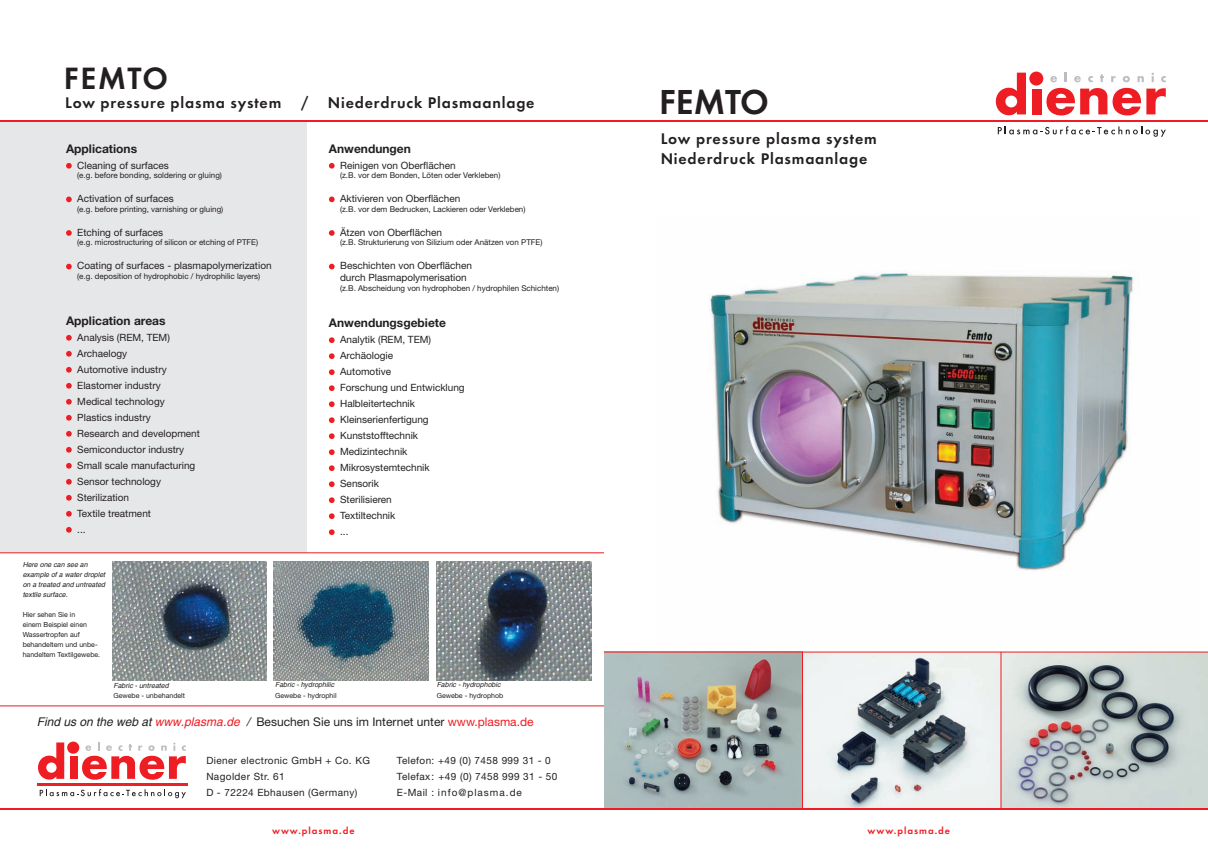
<style>
.page{position:relative;width:1208px;height:859px;background:#fff}
.page>*{position:absolute;margin:0;border:0;box-sizing:border-box;transform-origin:0 0}
.t1{font:36px "Futura T Dem";color:#231f20}
.t2{font:32px "Futura T Dem";letter-spacing:.05em;color:#231f20}
.t3{font:16px "Futura T Dem";letter-spacing:.05em;color:#231f20}
.t4{font:12px "Helvetica Neue";color:#231f20}
.t5{font:700 12px "Helvetica Neue";color:#231f20}
.t6{font:10px "Helvetica Neue";color:#231f20}
.t7{font:10px "Helvetica Neue";letter-spacing:.04em;color:#231f20}
.t8{font:10px "Futura T Dem";letter-spacing:.1em;color:#ee1d23}
.t9{font:10px "Helvetica Neue";letter-spacing:.1em;color:#231f20}
.t10{font:8px "Helvetica Neue";color:#231f20}
.t11{font:7px/10px "Helvetica Neue";color:#231f20}
.t12{font:italic 7px "Helvetica";color:#231f20}
.s1{font-family:"Helvetica";font-style:italic}
.s2{font-family:"Helvetica";font-style:italic;color:#ee1d23}
.s3{color:#ee1d23}
</style>
<div class="page">
<hr style="left:0;top:120px;width:1208px;height:2px;background:#ee1d23">
<div style="left:1029px;top:72px;width:14px;height:14px;background:#ee1d23;border-radius:50%"></div>
<svg style="left:995px;top:73px;width:31px;height:42px"></svg>
<div style="left:1032px;top:89px;width:9px;height:25px;background:#ee1d23"></div>
<svg style="left:1046px;top:88px;width:119px;height:27px"></svg>
<svg style="left:997px;top:126px;width:168px;height:11px"></svg>
<svg style="left:1050px;top:76px;width:7px;height:6px"></svg>
<svg style="left:1064px;top:72px;width:2px;height:10px"></svg>
<svg style="left:1074px;top:76px;width:6px;height:6px"></svg>
<svg style="left:1088px;top:76px;width:4px;height:6px"></svg>
<svg style="left:1100px;top:74px;width:4px;height:8px"></svg>
<svg style="left:1111px;top:76px;width:4px;height:6px"></svg>
<svg style="left:1122px;top:76px;width:8px;height:6px"></svg>
<svg style="left:1137px;top:76px;width:6px;height:6px"></svg>
<svg style="left:1151px;top:73px;width:2px;height:9px"></svg>
<svg style="left:1161px;top:76px;width:4px;height:6px"></svg>
<hr style="left:0;top:705px;width:604px;height:1px;background:#ee1d23">
<div style="left:67px;top:741px;width:12px;height:13px;background:#ee1d23;border-radius:50%"></div>
<svg style="left:38px;top:742px;width:26px;height:37px"></svg>
<div style="left:70px;top:756px;width:8px;height:23px;background:#ee1d23"></div>
<svg style="left:40px;top:789px;width:146px;height:9px"></svg>
<svg style="left:82px;top:742px;width:104px;height:38px"></svg>
<hr style="left:37px;top:783px;width:150px;height:2px;background:#ec2125">
<img style="left:710px;top:272px;width:424px;height:298px">
<img style="left:1001px;top:652px;width:207px;height:156px">
<img style="left:604px;top:652px;width:396px;height:156px">
<img style="left:112px;top:562px;width:154px;height:118px">
<img style="left:274px;top:562px;width:154px;height:118px">
<img style="left:437px;top:562px;width:154px;height:118px">
<div style="left:0;top:122px;width:306px;height:430px;background:#e6e7e9"></div>
<svg style="left:66px;top:163px;width:6px;height:6px"></svg>
<svg style="left:66px;top:197px;width:6px;height:5px"></svg>
<svg style="left:66px;top:230px;width:6px;height:6px"></svg>
<svg style="left:66px;top:264px;width:6px;height:5px"></svg>
<svg style="left:66px;top:335px;width:6px;height:6px"></svg>
<svg style="left:66px;top:351px;width:6px;height:6px"></svg>
<svg style="left:66px;top:367px;width:6px;height:6px"></svg>
<svg style="left:66px;top:383px;width:6px;height:6px"></svg>
<svg style="left:66px;top:399px;width:6px;height:6px"></svg>
<svg style="left:66px;top:415px;width:6px;height:6px"></svg>
<svg style="left:66px;top:431px;width:6px;height:6px"></svg>
<svg style="left:66px;top:447px;width:6px;height:6px"></svg>
<svg style="left:66px;top:463px;width:6px;height:6px"></svg>
<svg style="left:66px;top:479px;width:6px;height:6px"></svg>
<svg style="left:66px;top:495px;width:6px;height:6px"></svg>
<svg style="left:66px;top:511px;width:6px;height:6px"></svg>
<svg style="left:66px;top:527px;width:6px;height:6px"></svg>
<svg style="left:329px;top:163px;width:5px;height:6px"></svg>
<svg style="left:329px;top:197px;width:5px;height:5px"></svg>
<svg style="left:329px;top:230px;width:5px;height:6px"></svg>
<svg style="left:329px;top:264px;width:5px;height:5px"></svg>
<svg style="left:329px;top:337px;width:5px;height:6px"></svg>
<svg style="left:329px;top:353px;width:5px;height:6px"></svg>
<svg style="left:329px;top:369px;width:5px;height:6px"></svg>
<svg style="left:329px;top:385px;width:5px;height:6px"></svg>
<svg style="left:329px;top:401px;width:5px;height:6px"></svg>
<svg style="left:329px;top:417px;width:5px;height:6px"></svg>
<svg style="left:329px;top:433px;width:5px;height:6px"></svg>
<svg style="left:329px;top:449px;width:5px;height:6px"></svg>
<svg style="left:329px;top:465px;width:5px;height:6px"></svg>
<svg style="left:329px;top:481px;width:5px;height:6px"></svg>
<svg style="left:329px;top:497px;width:5px;height:6px"></svg>
<svg style="left:329px;top:513px;width:5px;height:6px"></svg>
<svg style="left:329px;top:529px;width:5px;height:6px"></svg>
<hr style="left:604px;top:651px;width:604px;height:1px;background:#ee1d23">
<hr style="left:1000px;top:652px;width:1px;height:156px;background:#ee1d23">
<hr style="left:802px;top:652px;width:1px;height:156px;background:#ee1d23">
<hr style="left:0;top:808px;width:1208px;height:1px;background:#ee1d23">
<hr style="left:0;top:552px;width:604px;height:1px;background:#ee1d23">
<p class="t2" style="left:64px;top:60px;width:106px">FEMTO</p>
<p class="t3" style="left:65px;top:94px;width:218px">Low pressure plasma system</p>
<p class="t3" style="left:301px;top:94px;width:235px">/ Niederdruck Plasmaanlage</p>
<p class="t5" style="left:66px;top:141px;width:73px">Applications</p>
<p class="t6" style="left:77px;top:159px;width:93px">Cleaning of surfaces</p>
<p class="t10" style="left:77px;top:171px;width:146px">(e.g. before bonding, soldering or gluing)</p>
<p class="t6" style="left:77px;top:193px;width:98px">Activation of surfaces</p>
<p class="t10" style="left:77px;top:204px;width:148px">(e.g. before printing, varnishing or gluing)</p>
<p class="t6" style="left:77px;top:226px;width:87px">Etching of surfaces</p>
<p class="t10" style="left:77px;top:238px;width:182px">(e.g. microstructuring of silicon or etching of PTFE)</p>
<p class="t6" style="left:77px;top:260px;width:196px">Coating of surfaces - plasmapolymerization</p>
<p class="t10" style="left:77px;top:271px;width:184px">(e.g. deposition of hydrophobic / hydrophilic layers)</p>
<p class="t5" style="left:66px;top:313px;width:101px">Application areas</p>
<p class="t6" style="left:77px;top:331px;width:94px">Analysis (REM, TEM)</p>
<p class="t6" style="left:77px;top:347px;width:51px">Archaelogy</p>
<p class="t6" style="left:77px;top:363px;width:91px">Automotive industry</p>
<p class="t6" style="left:77px;top:379px;width:85px">Elastomer industry</p>
<p class="t6" style="left:77px;top:395px;width:89px">Medical technology</p>
<p class="t6" style="left:77px;top:411px;width:75px">Plastics industry</p>
<p class="t6" style="left:77px;top:427px;width:124px">Research and development</p>
<p class="t6" style="left:77px;top:443px;width:108px">Semiconductor industry</p>
<p class="t6" style="left:77px;top:459px;width:119px">Small scale manufacturing</p>
<p class="t6" style="left:77px;top:475px;width:85px">Sensor technology</p>
<p class="t6" style="left:77px;top:491px;width:53px">Sterilization</p>
<p class="t6" style="left:77px;top:507px;width:75px">Textile treatment</p>
<p class="t6" style="left:77px;top:523px;width:10px">...</p>
<p class="t12" style="left:23px;top:560px;width:66px">Here one can see an</p>
<p class="t12" style="left:23px;top:570px;width:84px">example of a water droplet</p>
<p class="t12" style="left:23px;top:580px;width:84px">on a treated and untreated</p>
<p class="t12" style="left:23px;top:590px;width:47px">textile surface.</p>
<p class="t11" style="left:23px;top:609px;width:54px">Hier sehen Sie in</p>
<p class="t11" style="left:23px;top:619px;width:66px">einem Beispiel einen</p>
<p class="t11" style="left:23px;top:629px;width:59px">Wassertropfen auf</p>
<p class="t11" style="left:23px;top:639px;width:79px">behandeltem und unbe&shy;handeltem Textilgewebe.</p>
<p class="t5" style="left:329px;top:141px;width:84px">Anwendungen</p>
<p class="t6" style="left:340px;top:159px;width:117px">Reinigen von Oberflächen</p>
<p class="t10" style="left:340px;top:171px;width:162px">(z.B. vor dem Bonden, Löten oder Verkleben)</p>
<p class="t6" style="left:340px;top:193px;width:122px">Aktivieren von Oberflächen</p>
<p class="t10" style="left:340px;top:204px;width:187px">(z.B. vor dem Bedrucken, Lackieren oder Verkleben)</p>
<p class="t6" style="left:340px;top:226px;width:103px">Ätzen von Oberflächen</p>
<p class="t10" style="left:340px;top:238px;width:204px">(z.B. Strukturierung von Silizium oder Anätzen von PTFE)</p>
<p class="t6" style="left:340px;top:260px;width:133px">Beschichten von Oberflächen</p>
<p class="t6" style="left:340px;top:272px;width:128px">durch Plasmapolymerisation</p>
<p class="t10" style="left:340px;top:283px;width:221px">(z.B. Abscheidung von hydrophoben / hydrophilen Schichten)</p>
<p class="t5" style="left:329px;top:315px;width:119px">Anwendungsgebiete</p>
<p class="t6" style="left:340px;top:333px;width:92px">Analytik (REM, TEM)</p>
<p class="t6" style="left:340px;top:349px;width:54px">Archäologie</p>
<p class="t6" style="left:340px;top:365px;width:52px">Automotive</p>
<p class="t6" style="left:340px;top:381px;width:126px">Forschung und Entwicklung</p>
<p class="t6" style="left:340px;top:397px;width:76px">Halbleitertechnik</p>
<p class="t6" style="left:340px;top:413px;width:90px">Kleinserienfertigung</p>
<p class="t6" style="left:340px;top:429px;width:79px">Kunststofftechnik</p>
<p class="t6" style="left:340px;top:445px;width:69px">Medizintechnik</p>
<p class="t6" style="left:340px;top:461px;width:91px">Mikrosystemtechnik</p>
<p class="t6" style="left:340px;top:477px;width:40px">Sensorik</p>
<p class="t6" style="left:340px;top:493px;width:53px">Sterilisieren</p>
<p class="t6" style="left:340px;top:509px;width:57px">Textiltechnik</p>
<p class="t6" style="left:340px;top:525px;width:10px">...</p>
<p class="t12" style="left:113px;top:681px;width:57px">Fabric - untreated</p>
<p class="t11" style="left:113px;top:690px;width:73px">Gewebe - unbehandelt</p>
<p class="t12" style="left:275px;top:681px;width:61px">Fabric - hydrophilic</p>
<p class="t11" style="left:275px;top:690px;width:63px">Gewebe - hydrophil</p>
<p class="t12" style="left:437px;top:681px;width:65px">Fabric - hydrophobic</p>
<p class="t11" style="left:437px;top:690px;width:68px">Gewebe - hydrophob</p>
<p class="t4" style="left:37px;top:714px;width:498px"><span class="s1">Find us on the web at</span> <span class="s2">www.plasma.de</span> <span class="s1">/</span> Besuchen Sie uns im Internet unter <span class="s3">www.plasma.de</span></p>
<p class="t7" style="left:206px;top:754px;width:165px">Diener electronic GmbH + Co. KG</p>
<p class="t7" style="left:397px;top:754px;width:155px">Telefon: +49 (0) 7458 999 31 - 0</p>
<p class="t7" style="left:206px;top:770px;width:80px">Nagolder Str. 61</p>
<p class="t7" style="left:397px;top:770px;width:162px">Telefax: +49 (0) 7458 999 31 - 50</p>
<p class="t7" style="left:206px;top:786px;width:153px">D - 72224 Ebhausen (Germany)</p>
<p class="t9" style="left:397px;top:786px;width:126px">E-Mail : info@plasma.de</p>
<p class="t8" style="left:272px;top:824px;width:84px">www.plasma.de</p>
<p class="t1" style="left:659px;top:81px;width:111px">FEMTO</p>
<p class="t3" style="left:660px;top:129px;width:218px">Low pressure plasma system</p>
<p class="t3" style="left:660px;top:149px;width:208px">Niederdruck Plasmaanlage</p>
<p class="t8" style="left:867px;top:824px;width:84px">www.plasma.de</p>
</div>
